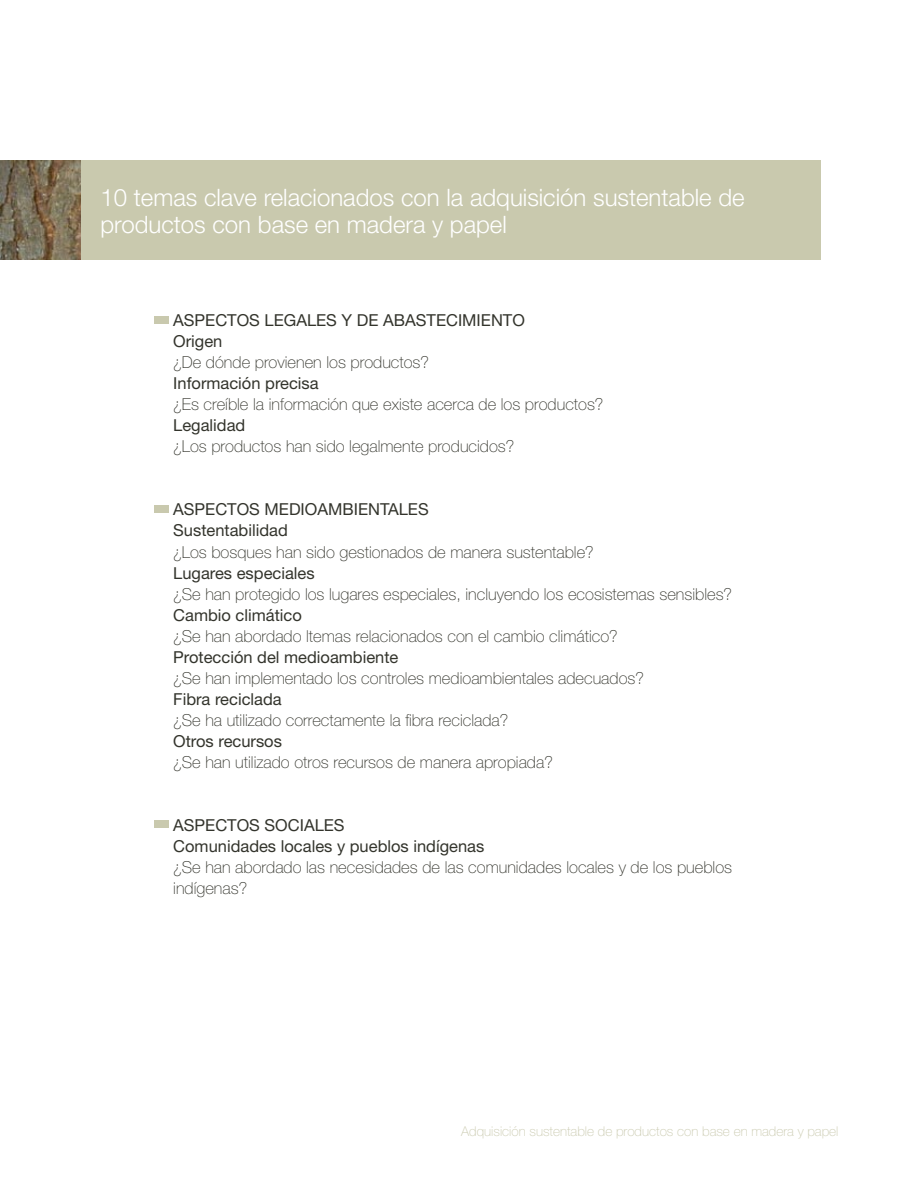
<style>
.page{position:relative;width:918px;height:1188px;background:#fff}
.page>*{position:absolute;margin:0;border:0;box-sizing:border-box;transform-origin:0 0}
.t1{font:300 24px/27px "Helvetica Neue";color:#fff}
.t2{font:100 16.5px/21px "Helvetica Neue";color:#33342c}
.t3{font:16.5px/21px "Helvetica Neue";color:#33342c}
.t4{font:100 13.5px "Helvetica Neue";color:#c9c9ae}
</style>
<div class="page">
<div style="left:0;top:160px;width:820px;height:100px;background:#c9c9ae"></div>
<img style="left:0;top:161px;width:81px;height:99px">
<div style="left:154px;top:317px;width:14px;height:7px;background:#c9c9ae"></div>
<div style="left:154px;top:506px;width:14px;height:7px;background:#c9c9ae"></div>
<div style="left:154px;top:821px;width:14px;height:7px;background:#c9c9ae"></div>
<h1 class="t1" style="left:100px;top:184px;width:646px">10 temas clave relacionados con la adquisición sustentable de productos con base en madera y papel</h1>
<p class="t3" style="left:173px;top:310px;width:353px">ASPECTOS LEGALES Y DE ABASTECIMIENTO<br>Origen</p>
<p class="t2" style="left:173px;top:352px;width:257px">¿De dónde provienen los productos?</p>
<p class="t3" style="left:173px;top:373px;width:147px">Información precisa</p>
<p class="t2" style="left:173px;top:394px;width:432px">¿Es creíble la información que existe acerca de los productos?</p>
<p class="t3" style="left:173px;top:415px;width:74px">Legalidad</p>
<p class="t2" style="left:173px;top:436px;width:343px">¿Los productos han sido legalmente producidos?</p>
<p class="t3" style="left:173px;top:499px;width:257px">ASPECTOS MEDIOAMBIENTALES<br>Sustentabilidad</p>
<p class="t2" style="left:173px;top:541px;width:422px">¿Los bosques han sido gestionados de manera sustentable?</p>
<p class="t3" style="left:173px;top:562px;width:143px">Lugares especiales</p>
<p class="t2" style="left:173px;top:583px;width:560px">¿Se han protegido los lugares especiales, incluyendo los ecosistemas sensibles?</p>
<p class="t3" style="left:173px;top:604px;width:130px">Cambio climático</p>
<p class="t2" style="left:173px;top:625px;width:446px">¿Se han abordado ltemas relacionados con el cambio climático?</p>
<p class="t3" style="left:173px;top:646px;width:227px">Protección del medioambiente</p>
<p class="t2" style="left:173px;top:667px;width:472px">¿Se han implementado los controles medioambientales adecuados?</p>
<p class="t3" style="left:173px;top:688px;width:110px">Fibra reciclada</p>
<p class="t2" style="left:173px;top:709px;width:337px">¿Se ha utilizado correctamente la fibra reciclada?</p>
<p class="t3" style="left:173px;top:730px;width:110px">Otros recursos</p>
<p class="t2" style="left:173px;top:751px;width:381px">¿Se han utilizado otros recursos de manera apropiada?</p>
<p class="t3" style="left:173px;top:814px;width:313px">ASPECTOS SOCIALES<br>Comunidades locales y pueblos indígenas</p>
<p class="t2" style="left:173px;top:856px;width:560px">¿Se han abordado las necesidades de las comunidades locales y de los pueblos indígenas?</p>
<p class="t4" style="left:461px;top:1124px;width:379px">Adquisición sustentable de productos con base en madera y papel</p>
</div>
